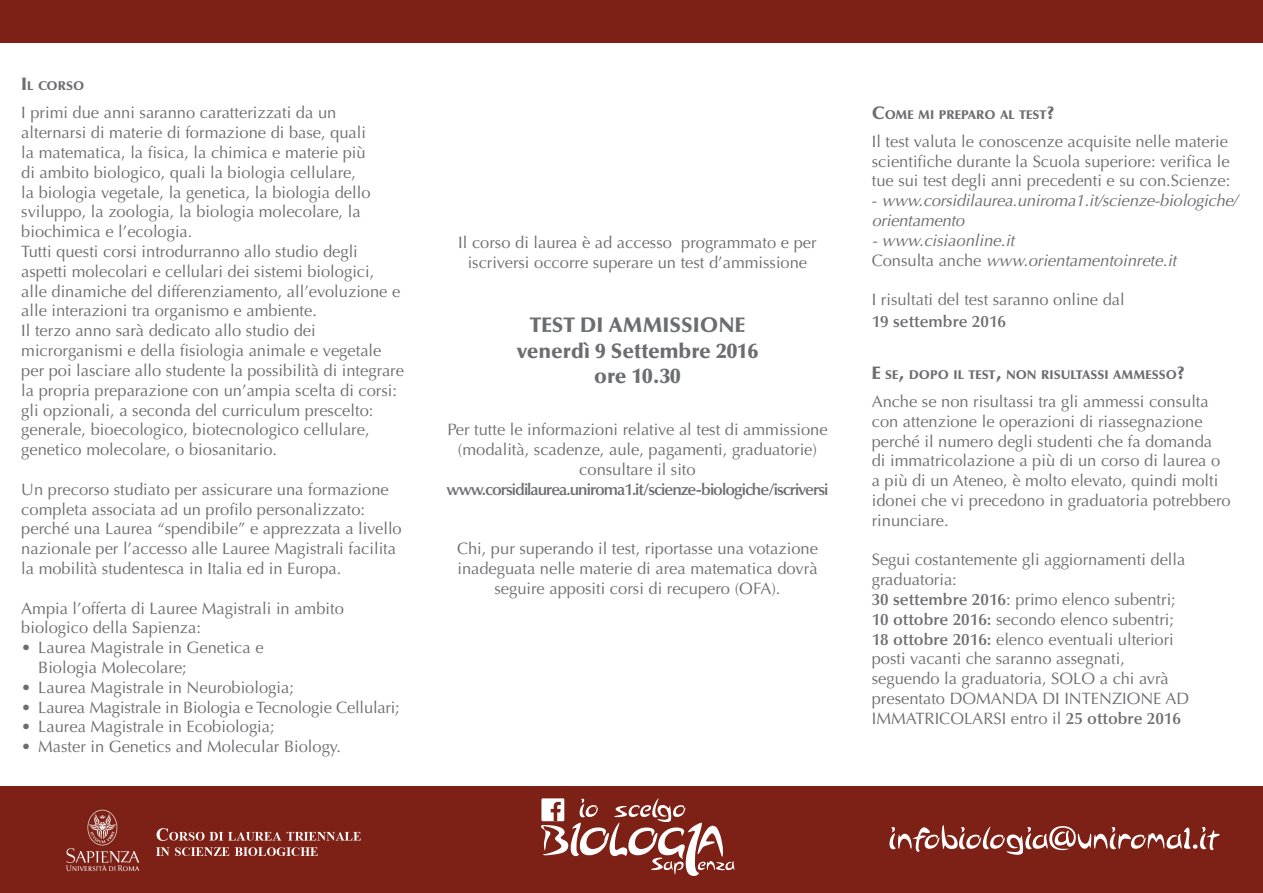
<style>
.page{position:relative;width:1263px;height:893px;background:#fff}
.page>*{position:absolute;margin:0;border:0;box-sizing:border-box;transform-origin:0 0}
.t1{font:900 21px/25.2px "Optima";color:#6c6d70;text-align:center}
.t2{font:16.5px/19.8px "Optima";color:#6c6d70}
.t3{font:italic 16.5px/19.8px "Optima";letter-spacing:-.01em;color:#6c6d70}
.t4{font:600 16.5px "Optima";letter-spacing:-.06em;color:#6c6d70}
.t5{font:600 16.5px "Optima";color:#6c6d70}
.t6{font:900 12.6px "Optima";color:#6c6d70}
.s1{font-size:18px}
.s2{font-style:normal}
.s3{font-weight:600}
</style>
<div class="page">
<div style="left:0;top:787px;width:1263px;height:106px;background:#7d2016"></div>
<div style="left:0;top:0;width:1263px;height:43px;background:#7d2016"></div>
<svg style="left:541px;top:798px;width:193px;height:78px"></svg>
<svg style="left:889px;top:825px;width:331px;height:30px"></svg>
<img style="left:66px;top:809px;width:295px;height:63px">
<p class="t6" style="left:21px;top:79px;width:65px"><span class="s1">I</span> L CORSO</p>
<p class="t2" style="left:21px;top:103px;width:384px">I primi due anni saranno caratterizzati da un alternarsi di materie di formazione di base, quali<br>la matematica, la fisica, la chimica e materie più<br>di ambito biologico, quali la biologia cellulare,<br>la biologia vegetale, la genetica, la biologia dello sviluppo, la zoologia, la biologia molecolare, la biochimica e l’ecologia.<br>Tutti questi corsi introdurranno allo studio degli aspetti molecolari e cellulari dei sistemi biologici, alle dinamiche del differenziamento, all’evoluzione e alle interazioni tra organismo e ambiente.<br>Il terzo anno sarà dedicato allo studio dei microrganismi e della fisiologia animale e vegetale per poi lasciare allo studente la possibilità di integrare la propria preparazione con un’ampia scelta di corsi: gli opzionali, a seconda del curriculum prescelto: generale, bioecologico, biotecnologico cellulare, genetico molecolare, o biosanitario.</p>
<p class="t2" style="left:21px;top:479px;width:382px">Un precorso studiato per assicurare una formazione completa associata ad un profilo personalizzato: perché una Laurea “spendibile” e apprezzata a livello nazionale per l’accesso alle Lauree Magistrali facilita la mobilità studentesca in Italia ed in Europa.</p>
<p class="t2" style="left:21px;top:598px;width:324px">Ampia l’offerta di Lauree Magistrali in ambito biologico della Sapienza:</p>
<p class="t2" style="left:38px;top:638px;width:227px;text-indent:-17px">• Laurea Magistrale in Genetica e<br>Biologia Molecolare;</p>
<p class="t2" style="left:21px;top:677px;width:274px">• Laurea Magistrale in Neurobiologia;</p>
<p class="t2" style="left:21px;top:697px;width:380px">• Laurea Magistrale in Biologia e Tecnologie Cellulari;</p>
<p class="t2" style="left:21px;top:717px;width:255px">• Laurea Magistrale in Ecobiologia;</p>
<p class="t2" style="left:21px;top:737px;width:321px">• Master in Genetics and Molecular Biology.</p>
<p class="t2" style="left:458px;top:232px;width:360px;text-align:center">Il corso di laurea è ad accesso programmato e per iscriversi occorre superare un test d’ammissione</p>
<p class="t1" style="left:517px;top:313px;width:243px">TEST DI AMMISSIONE venerdì 9 Settembre 2016 ore 10.30</p>
<p class="t2" style="left:447px;top:420px;width:382px;text-align:center">Per tutte le informazioni relative al test di ammissione (modalità, scadenze, aule, pagamenti, graduatorie) consultare il sito</p>
<p class="t4" style="left:447px;top:479px;width:383px">www.corsidilaurea.uniroma1.it/scienze-biologiche/iscriversi</p>
<p class="t2" style="left:457px;top:539px;width:362px;text-align:center">Chi, pur superando il test, riportasse una votazione inadeguata nelle materie di area matematica dovrà seguire appositi corsi di recupero (OFA).</p>
<p class="t6" style="left:872px;top:107px;width:184px"><span class="s1">C</span>OME MI PREPARO AL TEST<span class="s1">?</span></p>
<p class="t2" style="left:872px;top:132px;width:360px">Il test valuta le conoscenze acquisite nelle materie scientifiche durante la Scuola superiore: verifica le tue sui test degli anni precedenti e su con.Scienze:</p>
<p class="t3" style="left:872px;top:191px;width:367px"><span class="s2">-</span> www.corsidilaurea.uniroma1.it/scienze-biologiche/ orientamento</p>
<p class="t3" style="left:872px;top:231px;width:306px">- www.cisiaonline.it<br><span class="s2">Consulta anche</span> www.orientamentoinrete.it</p>
<p class="t2" style="left:872px;top:290px;width:254px">I risultati del test saranno online dal</p>
<p class="t5" style="left:872px;top:312px;width:136px">19 settembre 2016</p>
<p class="t6" style="left:872px;top:367px;width:315px"><span class="s1">E</span> SE<span class="s1">,</span> DOPO IL TEST<span class="s1">,</span> NON RISULTASSI AMMESSO<span class="s1">?</span></p>
<p class="t2" style="left:872px;top:392px;width:360px">Anche se non risultassi tra gli ammessi consulta con attenzione le operazioni di riassegnazione perché il numero degli studenti che fa domanda<br>di immatricolazione a più di un corso di laurea o a più di un Ateneo, è molto elevato, quindi molti idonei che vi precedono in graduatoria potrebbero rinunciare.</p>
<p class="t2" style="left:872px;top:550px;width:319px">Segui costantemente gli aggiornamenti della graduatoria:<br><span class="s3">30 settembre 2016</span>: primo elenco subentri; <span class="s3">10 ottobre 2016:</span> secondo elenco subentri; <span class="s3">18 ottobre 2016:</span> elenco eventuali ulteriori posti vacanti che saranno assegnati, seguendo la graduatoria, SOLO a chi avrà presentato DOMANDA DI INTENZIONE AD IMMATRICOLARSI entro il <span class="s3">25 ottobre 2016</span></p>
</div>
